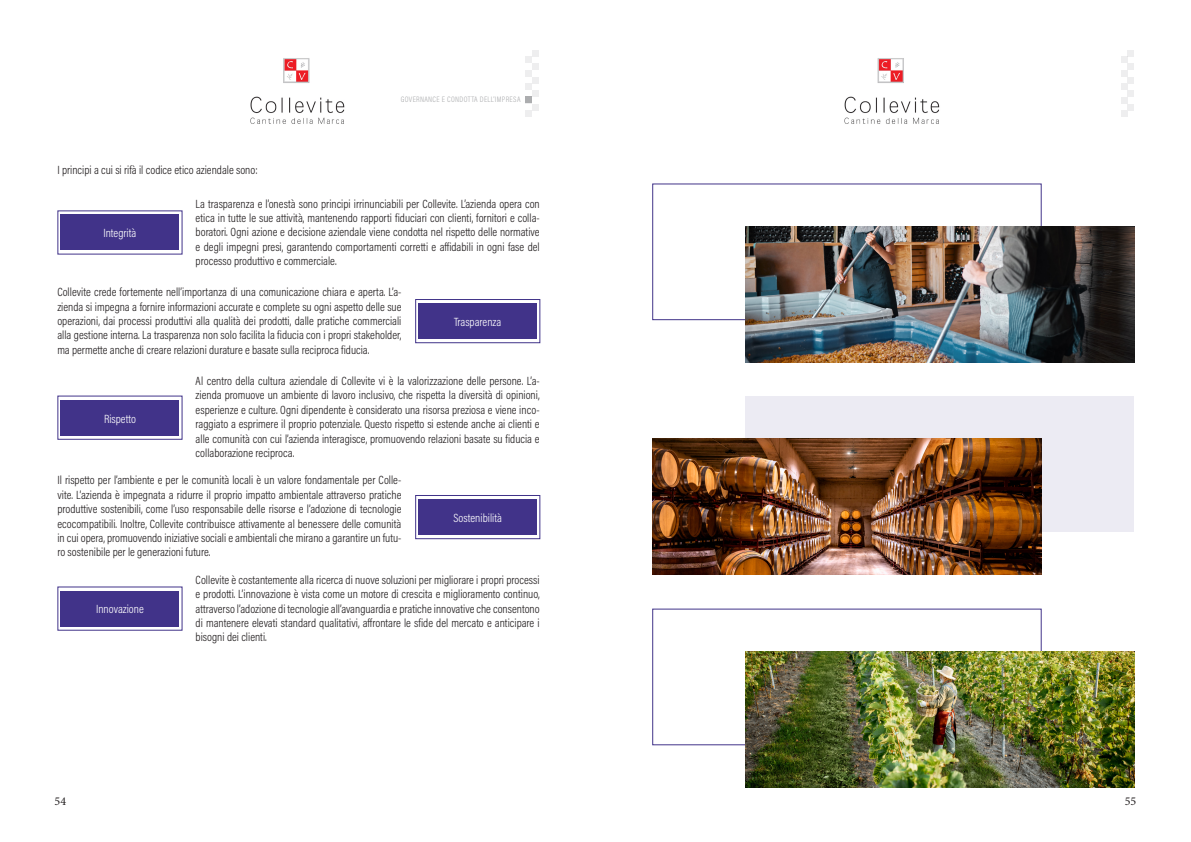
<style>
.page{position:relative;width:1191px;height:842px;background:#fff}
.page>*{position:absolute;margin:0;border:0;box-sizing:border-box;transform-origin:0 0}
.t1{font:12px/14.4px "Acumin Variable Concept";color:#231f20;text-align:justify}
.t2{font:12px "Acumin Variable Concept";color:#fff}
.t3{font:12px "Minion Pro";color:#231f20}
.t4{font:8px "Acumin Variable Concept";letter-spacing:.04em;color:#acadaf}
</style>
<div class="page">
<div style="left:532px;top:50px;width:7px;height:7px;background:#eeeeef"></div>
<div style="left:525px;top:57px;width:7px;height:6px;background:#eeeeef"></div>
<div style="left:1127px;top:50px;width:7px;height:7px;background:#eeeeef"></div>
<div style="left:1120px;top:57px;width:7px;height:6px;background:#eeeeef"></div>
<div style="left:532px;top:63px;width:7px;height:7px;background:#eeeeef"></div>
<div style="left:525px;top:70px;width:7px;height:7px;background:#eeeeef"></div>
<div style="left:1127px;top:63px;width:7px;height:7px;background:#eeeeef"></div>
<div style="left:1120px;top:70px;width:7px;height:7px;background:#eeeeef"></div>
<div style="left:532px;top:77px;width:7px;height:7px;background:#eeeeef"></div>
<div style="left:525px;top:84px;width:7px;height:6px;background:#eeeeef"></div>
<div style="left:1127px;top:77px;width:7px;height:7px;background:#eeeeef"></div>
<div style="left:1120px;top:84px;width:7px;height:6px;background:#eeeeef"></div>
<div style="left:532px;top:90px;width:7px;height:7px;background:#eeeeef"></div>
<div style="left:525px;top:97px;width:7px;height:7px;background:#eeeeef"></div>
<div style="left:532px;top:104px;width:7px;height:6px;background:#eeeeef"></div>
<div style="left:525px;top:110px;width:7px;height:7px;background:#eeeeef"></div>
<div style="left:1127px;top:90px;width:7px;height:7px;background:#eeeeef"></div>
<div style="left:1120px;top:97px;width:7px;height:7px;background:#eeeeef"></div>
<div style="left:1127px;top:104px;width:7px;height:6px;background:#eeeeef"></div>
<div style="left:1120px;top:110px;width:7px;height:7px;background:#eeeeef"></div>
<img style="left:250px;top:58px;width:95px;height:66px">
<div style="left:525px;top:97px;width:7px;height:6px;background:#acadaf"></div>
<img style="left:844px;top:58px;width:96px;height:66px">
<div style="left:61px;top:215px;width:118px;height:35px;background:#413389"></div>
<div style="left:57px;top:586px;width:125px;height:45px;border:1px solid #413389"></div>
<div style="left:61px;top:591px;width:118px;height:35px;background:#413389"></div>
<div style="left:57px;top:396px;width:125px;height:44px;border:1px solid #413389"></div>
<div style="left:61px;top:400px;width:118px;height:36px;background:#413389"></div>
<div style="left:415px;top:299px;width:125px;height:44px;border:1px solid #413389"></div>
<div style="left:419px;top:303px;width:118px;height:36px;background:#413389"></div>
<div style="left:415px;top:495px;width:125px;height:44px;border:1px solid #413389"></div>
<div style="left:419px;top:499px;width:118px;height:36px;background:#413389"></div>
<div style="left:652px;top:184px;width:389px;height:136px;border:1px solid #413389"></div>
<div style="left:745px;top:396px;width:389px;height:136px;background:#ecebf3"></div>
<img style="left:745px;top:226px;width:389px;height:136px">
<img style="left:652px;top:439px;width:389px;height:136px">
<img style="left:745px;top:652px;width:389px;height:136px">
<p class="t4" style="left:401px;top:94px;width:121px">GOVERNANCE E CONDOTTA DELL’IMPRESA</p>
<p class="t1" style="left:57px;top:162px;width:202px">I principi a cui si rifà il codice etico aziendale sono:</p>
<p class="t1" style="left:196px;top:196px;width:346px">La trasparenza e l’onestà sono principi irrinunciabili per Collevite. L’azienda opera con etica in tutte le sue attività, mantenendo rapporti fiduciari con clienti, fornitori e colla&shy;boratori. Ogni azione e decisione aziendale viene condotta nel rispetto delle normative e degli impegni presi, garantendo comportamenti corretti e affidabili in ogni fase del processo produttivo e commerciale.</p>
<p class="t2" style="left:103px;top:225px;width:35px">Integrità</p>
<p class="t1" style="left:57px;top:284px;width:345px">Collevite crede fortemente nell’importanza di una comunicazione chiara e aperta. L’a&shy;zienda si impegna a fornire informazioni accurate e complete su ogni aspetto delle sue operazioni, dai processi produttivi alla qualità dei prodotti, dalle pratiche commerciali alla gestione interna. La trasparenza non solo facilita la fiducia con i propri stakeholder, ma permette anche di creare relazioni durature e basate sulla reciproca fiducia.</p>
<p class="t2" style="left:454px;top:314px;width:49px">Trasparenza</p>
<p class="t2" style="left:104px;top:410px;width:33px">Rispetto</p>
<p class="t1" style="left:196px;top:373px;width:345px">Al centro della cultura aziendale di Collevite vi è la valorizzazione delle persone. L’a&shy;zienda promuove un ambiente di lavoro inclusivo, che rispetta la diversità di opinioni, esperienze e culture. Ogni dipendente è considerato una risorsa preziosa e viene inco&shy;raggiato a esprimere il proprio potenziale. Questo rispetto si estende anche ai clienti e alle comunità con cui l’azienda interagisce, promuovendo relazioni basate su fiducia e collaborazione reciproca.</p>
<p class="t1" style="left:57px;top:472px;width:345px">Il rispetto per l’ambiente e per le comunità locali è un valore fondamentale per Colle&shy;vite. L’azienda è impegnata a ridurre il proprio impatto ambientale attraverso pratiche produttive sostenibili, come l’uso responsabile delle risorse e l’adozione di tecnologie ecocompatibili. Inoltre, Collevite contribuisce attivamente al benessere delle comunità in cui opera, promuovendo iniziative sociali e ambientali che mirano a garantire un futu&shy;ro sostenibile per le generazioni future.</p>
<p class="t2" style="left:453px;top:509px;width:50px">Sostenibilità</p>
<p class="t2" style="left:96px;top:601px;width:49px">Innovazione</p>
<p class="t1" style="left:196px;top:572px;width:345px">Collevite è costantemente alla ricerca di nuove soluzioni per migliorare i propri processi e prodotti. L’innovazione è vista come un motore di crescita e miglioramento continuo, attraverso l’adozione di tecnologie all’avanguardia e pratiche innovative che consentono di mantenere elevati standard qualitativi, affrontare le sfide del mercato e anticipare i bisogni dei clienti.</p>
<p class="t3" style="left:55px;top:793px;width:13px">54</p>
<p class="t3" style="left:1124px;top:793px;width:13px">55</p>
</div>
